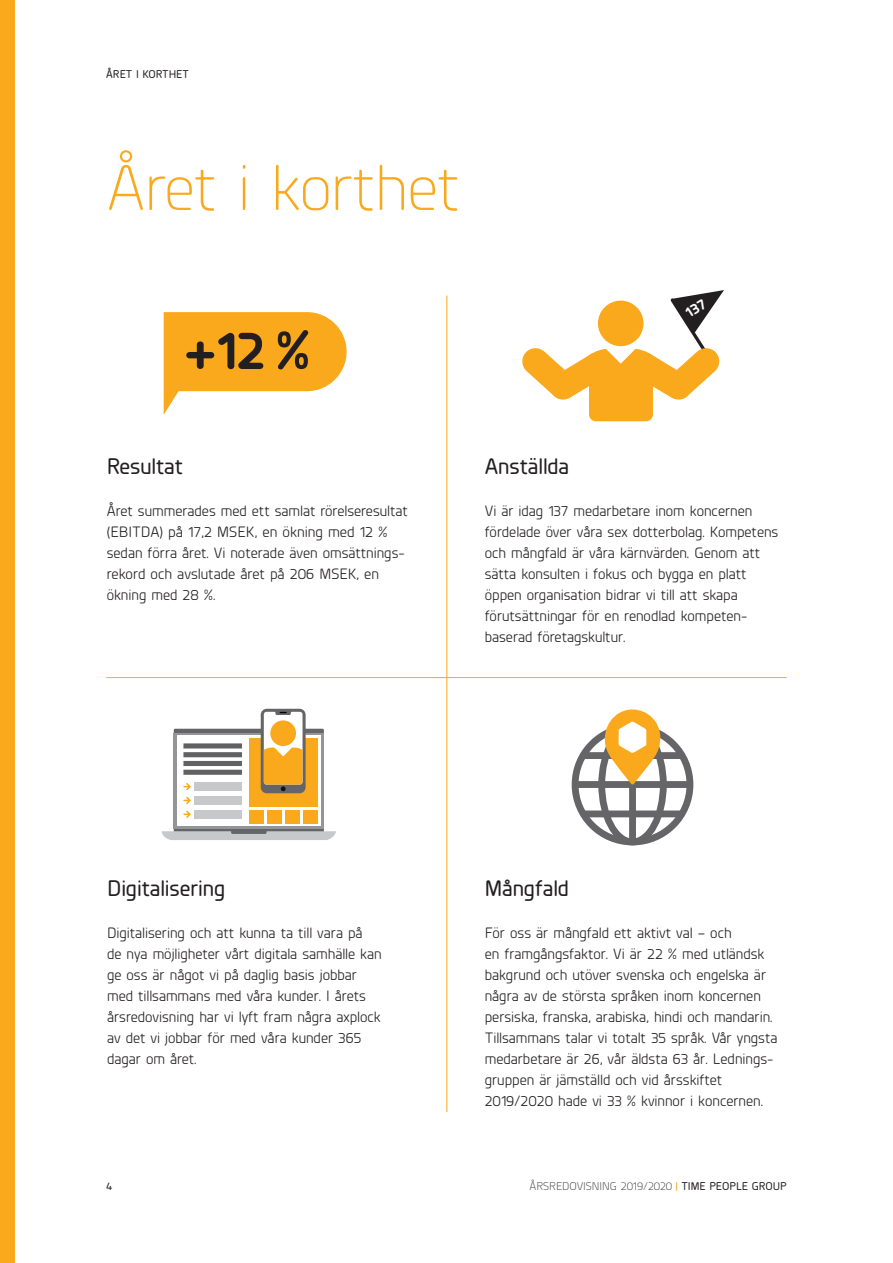
<style>
.page{position:relative;width:893px;height:1263px;background:#fff}
.page>*{position:absolute;margin:0;border:0;box-sizing:border-box;transform-origin:0 0}
.t1{font:300 64.5px "Planer";letter-spacing:-.015em;color:#f9a91b}
.t2{font:700 55.05px "Planer";color:#231f20}
.t3{font:500 22.5px "Planer";color:#231f20}
.t4{font:15px/21px "Planer";color:#231f20}
.t5{font:300 11.25px "Planer";letter-spacing:-.005em;color:#231f20}
.t6{font:500 11.25px "Planer";letter-spacing:-.005em;color:#231f20}
.s1{font-weight:500;color:#f9a91b}
.s2{font-weight:500}
</style>
<div class="page">
<div style="left:0;top:0;width:15px;height:1263px;background:#f9a91b"></div>
<hr style="left:446px;top:296px;width:1px;height:816px;background:#f9a91b">
<hr style="left:106px;top:677px;width:681px;height:1px;background:#f9a91b">
<svg style="left:261px;top:709px;width:45px;height:84px"></svg>
<svg style="left:162px;top:712px;width:174px;height:128px"></svg>
<div style="left:572px;top:724px;width:121px;height:121px;border:7px solid #656568;border-radius:50%"></div>
<div style="left:598px;top:724px;width:69px;height:121px;border:7px solid #656568;border-radius:50%"></div>
<div style="left:629px;top:727px;width:7px;height:115px;background:#656568"></div>
<div style="left:576px;top:781px;width:114px;height:7px;background:#656568"></div>
<div style="left:583px;top:752px;width:99px;height:7px;background:#656568"></div>
<div style="left:583px;top:810px;width:99px;height:7px;background:#656568"></div>
<svg style="left:601px;top:709px;width:59px;height:76px"></svg>
<svg style="left:164px;top:312px;width:183px;height:102px"></svg>
<svg style="left:522px;top:290px;width:202px;height:131px"></svg>
<p class="t6" style="left:106px;top:66px;width:84px">ÅRET I KORTHET</p>
<p class="t1" style="left:106px;top:147px;width:355px">Året i korthet</p>
<p class="t2" style="left:184px;top:310px;width:128px">+12 %</p>
<p class="t3" style="left:107px;top:451px;width:78px">Resultat</p>
<p class="t4" style="left:107px;top:500px;width:303px">Året summerades med ett samlat rörelseresultat</p>
<p class="t4" style="left:107px;top:521px;width:299px">(EBITDA) på 17,2 MSEK, en ökning med 12 % sedan förra året. Vi noterade även omsättnings&shy;rekord och avslutade året på 206 MSEK, en ökning med 28 %.</p>
<p class="t3" style="left:485px;top:451px;width:86px">Anställda</p>
<p class="t4" style="left:485px;top:500px;width:295px">Vi är idag 137 medarbetare inom koncernen fördelade över våra sex dotterbolag. Kompetens</p>
<p class="t4" style="left:485px;top:542px;width:277px">och mångfald är våra kärnvärden. Genom att sätta konsulten i fokus och bygga en platt öppen organisation bidrar vi till att skapa förutsättningar för en renodlad kompeten&shy;baserad företagskultur.</p>
<p class="t3" style="left:107px;top:873px;width:120px">Digitalisering</p>
<p class="t4" style="left:107px;top:921px;width:276px">Digitalisering och att kunna ta till vara på<br>de nya möjligheter vårt digitala samhälle kan ge oss är något vi på daglig basis jobbar med tillsammans med våra kunder. I årets årsredovisning har vi lyft fram några axplock av det vi jobbar för med våra kunder 365 dagar om året.</p>
<p class="t3" style="left:485px;top:873px;width:86px">Mångfald</p>
<p class="t4" style="left:485px;top:921px;width:289px">För oss är mångfald ett aktivt val – och<br>en framgångsfaktor. Vi är 22 % med utländsk bakgrund och utöver svenska och engelska är några av de största språken inom koncernen persiska, franska, arabiska, hindi och mandarin.</p>
<p class="t4" style="left:485px;top:1026px;width:294px">Tillsammans talar vi totalt 35 språk. Vår yngsta</p>
<p class="t4" style="left:485px;top:1047px;width:290px">medarbetare är 26, vår äldsta 63 år. Lednings&shy;gruppen är jämställd och vid årsskiftet<br>2019/2020 hade vi 33 % kvinnor i koncernen.</p>
<p class="t6" style="left:106px;top:1178px;width:8px">4</p>
<p class="t5" style="left:530px;top:1179px;width:259px">ÅRSREDOVISNING 2019/2020 <span class="s1">|</span> <span class="s2">TIME PEOPLE GROUP</span></p>
</div>
